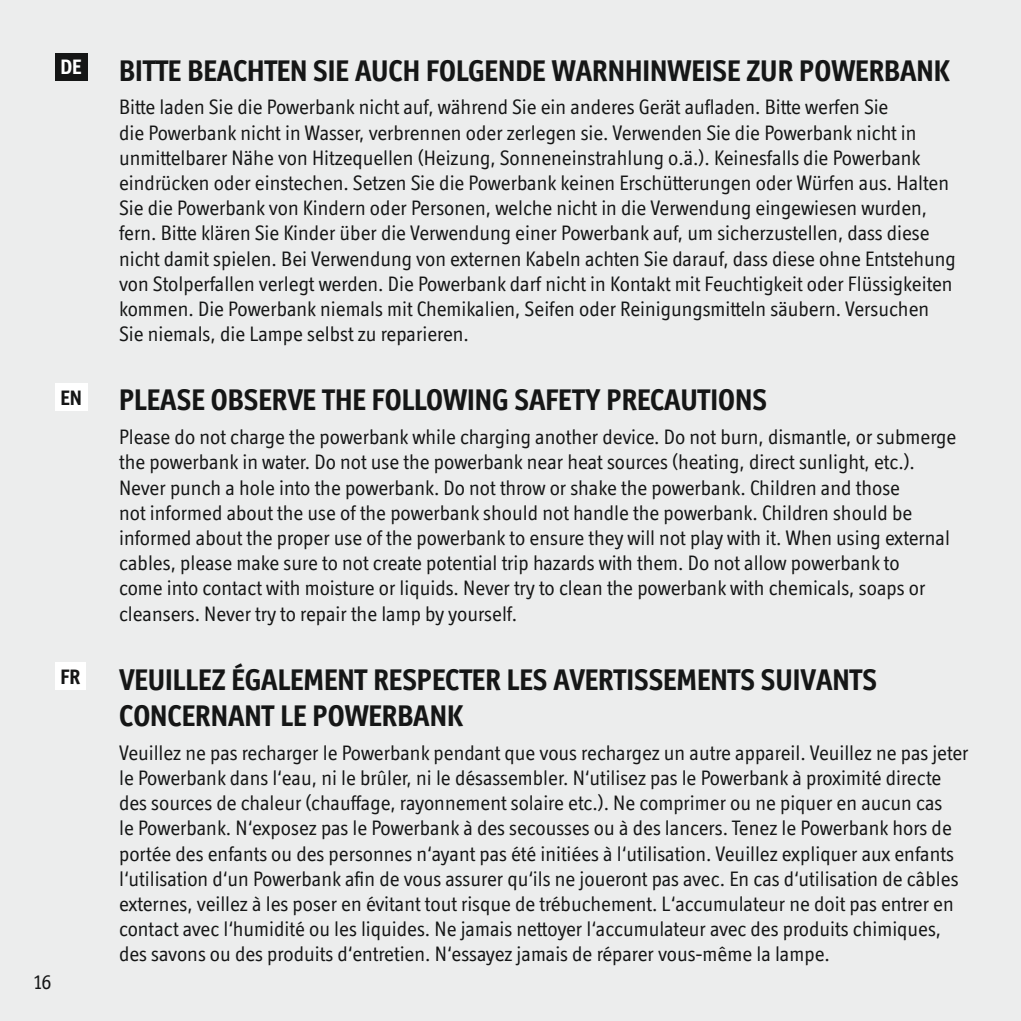
<style>
.page{position:relative;width:1021px;height:1021px;background:#fff}
.page>*{position:absolute;margin:0;border:0;box-sizing:border-box;transform-origin:0 0}
.t1{font:700 30px/36px "Officina Display ITC Std";color:#151616}
.t2{font:21px/25.2px "Officina Display ITC Std";color:#151616}
.t3{font:700 21px "Officina Display ITC Std";color:#151616}
.t4{font:700 21px "Officina Display ITC Std";color:#fff}
</style>
<div class="page">
<div style="left:0;top:0;width:1020px;height:1020px;background:#eceded"></div>
<div style="left:55px;top:54px;width:33px;height:27px;background:#151616"></div>
<div style="left:55px;top:383px;width:33px;height:27px;background:#fff"></div>
<div style="left:55px;top:662px;width:30px;height:28px;background:#fff"></div>
<p class="t4" style="left:60px;top:55px;width:23px">DE</p>
<p class="t3" style="left:60px;top:385px;width:23px">EN</p>
<p class="t3" style="left:60px;top:664px;width:21px">FR</p>
<p class="t2" style="left:34px;top:968px;width:19px">16</p>
<h1 class="t1" style="left:119px;top:52px;width:832px">BITTE BEACHTEN SIE AUCH FOLGENDE WARNHINWEISE ZUR POWERBANK</h1>
<p class="t2" style="left:119px;top:94px;width:838px">Bitte laden Sie die Powerbank nicht auf, während Sie ein anderes Gerät aufladen. Bitte werfen Sie<br>die Powerbank nicht in Wasser, verbrennen oder zerlegen sie. Verwenden Sie die Powerbank nicht in unmittelbarer Nähe von Hitzequellen (Heizung, Sonneneinstrahlung o.ä.). Keinesfalls die Powerbank eindrücken oder einstechen. Setzen Sie die Powerbank keinen Erschütterungen oder Würfen aus. Halten Sie die Powerbank von Kindern oder Personen, welche nicht in die Verwendung eingewiesen wurden, fern. Bitte klären Sie Kinder über die Verwendung einer Powerbank auf, um sicherzustellen, dass diese nicht damit spielen. Bei Verwendung von externen Kabeln achten Sie darauf, dass diese ohne Entstehung von Stolperfallen verlegt werden. Die Powerbank darf nicht in Kontakt mit Feuchtigkeit oder Flüssigkeiten kommen. Die Powerbank niemals mit Chemikalien, Seifen oder Reinigungsmitteln säubern. Versuchen Sie niemals, die Lampe selbst zu reparieren.</p>
<h1 class="t1" style="left:119px;top:382px;width:649px">PLEASE OBSERVE THE FOLLOWING SAFETY PRECAUTIONS</h1>
<p class="t2" style="left:119px;top:424px;width:838px">Please do not charge the powerbank while charging another device. Do not burn, dismantle, or submerge the powerbank in water. Do not use the powerbank near heat sources (heating, direct sunlight, etc.).<br>Never punch a hole into the powerbank. Do not throw or shake the powerbank. Children and those<br>not informed about the use of the powerbank should not handle the powerbank. Children should be informed about the proper use of the powerbank to ensure they will not play with it. When using external cables, please make sure to not create potential trip hazards with them. Do not allow powerbank to<br>come into contact with moisture or liquids. Never try to clean the powerbank with chemicals, soaps or cleansers. Never try to repair the lamp by yourself.</p>
<h1 class="t1" style="left:119px;top:661px;width:759px">VEUILLEZ ÉGALEMENT RESPECTER LES AVERTISSEMENTS SUIVANTS<br>CONCERNANT LE POWERBANK</h1>
<p class="t2" style="left:119px;top:739px;width:851px">Veuillez ne pas recharger le Powerbank pendant que vous rechargez un autre appareil. Veuillez ne pas jeter le Powerbank dans l‘eau, ni le brûler, ni le désassembler. N‘utilisez pas le Powerbank à proximité directe des sources de chaleur (chauffage, rayonnement solaire etc.). Ne comprimer ou ne piquer en aucun cas<br>le Powerbank. N‘exposez pas le Powerbank à des secousses ou à des lancers. Tenez le Powerbank hors de portée des enfants ou des personnes n‘ayant pas été initiées à l‘utilisation. Veuillez expliquer aux enfants l‘utilisation d‘un Powerbank afin de vous assurer qu‘ils ne joueront pas avec. En cas d‘utilisation de câbles externes, veillez à les poser en évitant tout risque de trébuchement. L‘accumulateur ne doit pas entrer en contact avec l‘humidité ou les liquides. Ne jamais nettoyer l‘accumulateur avec des produits chimiques, des savons ou des produits d‘entretien. N‘essayez jamais de réparer vous-même la lampe.</p>
</div>
